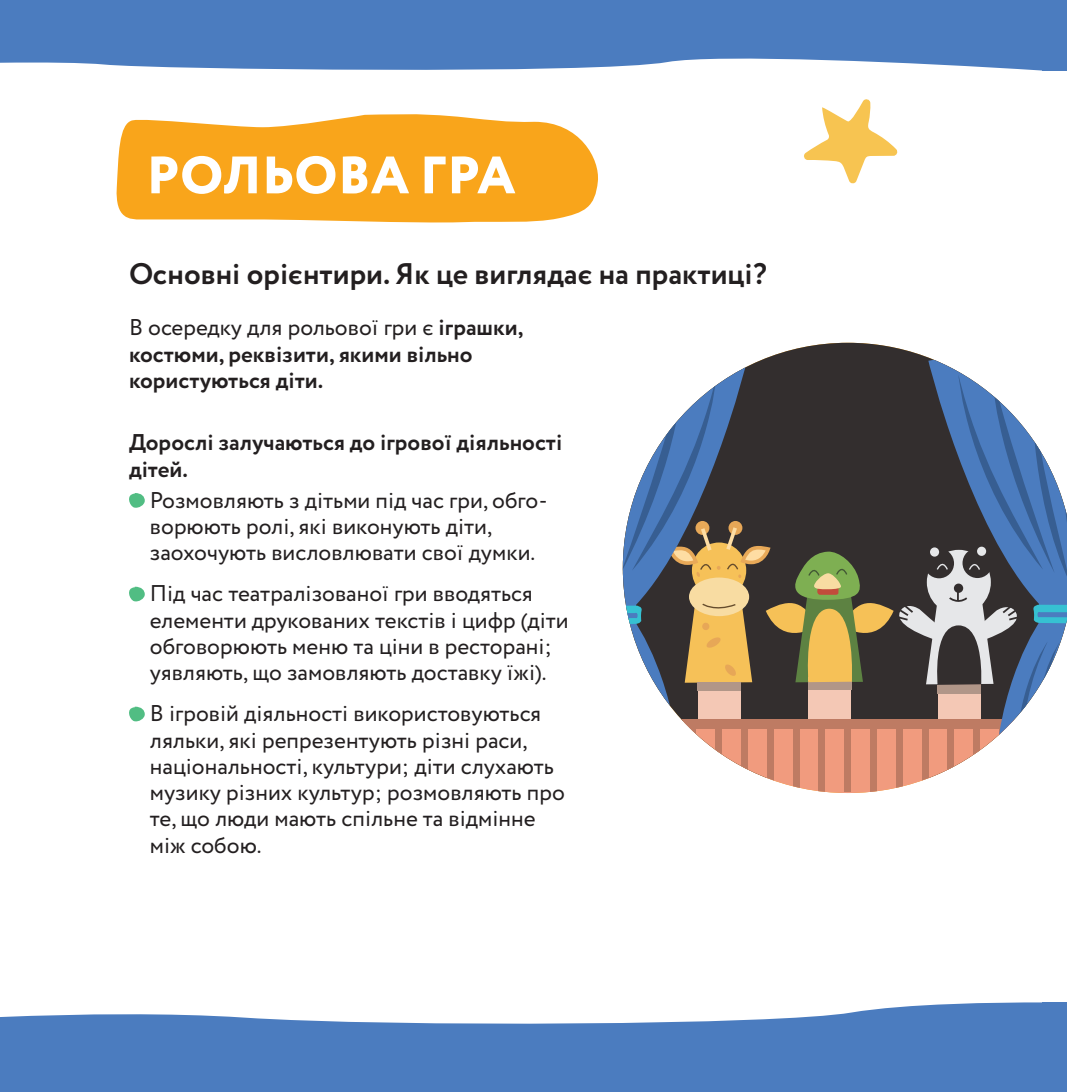
<style>
.page{position:relative;width:1067px;height:1092px;background:#fff}
.page>*{position:absolute;margin:0;border:0;box-sizing:border-box;transform-origin:0 0}
.t1{font:800 52.5px "Circe";letter-spacing:.01em;color:#fff}
.t2{font:700 29.75px "Circe";color:#231f20}
.t3{font:22.75px/26.2px "Circe";color:#231f20}
.t4{font:700 22.75px/26.2px "Circe";color:#231f20}
.s1{font-weight:400}
</style>
<div class="page">
<svg style="left:0;top:45px;width:1042px;height:26px;fill:#4b7cbf"></svg>
<svg style="left:0;top:1002px;width:1042px;height:64px;fill:#4b7cbf"></svg>
<svg style="left:129px;top:493px;width:16px;height:15px"></svg>
<svg style="left:129px;top:586px;width:16px;height:16px"></svg>
<svg style="left:129px;top:706px;width:16px;height:16px"></svg>
<svg style="left:116px;top:114px;width:482px;height:109px;background:#f9ae34"></svg>
<svg style="left:746px;top:343px;width:182px;height:25px;fill:#332e2e"></svg>
<svg style="left:764px;top:777px;width:157px;height:16px;fill:#f19b7e"></svg>
<svg style="left:766px;top:777px;width:7px;height:14px"></svg>
<svg style="left:792px;top:777px;width:7px;height:14px"></svg>
<div style="left:818px;top:725px;width:7px;height:66px;background:#be7b63"></div>
<div style="left:844px;top:725px;width:7px;height:66px;background:#be7b63"></div>
<div style="left:870px;top:725px;width:7px;height:66px;background:#be7b63"></div>
<svg style="left:895px;top:777px;width:7px;height:14px"></svg>
<svg style="left:921px;top:777px;width:7px;height:4px"></svg>
<svg style="left:623px;top:368px;width:444px;height:409px"></svg>
<svg style="left:804px;top:99px;width:93px;height:84px"></svg>
<div style="left:0;top:0;width:1067px;height:45px;background:#4b7cbf"></div>
<div style="left:0;top:1066px;width:1067px;height:25px;background:#4b7cbf"></div>
<div style="left:1042px;top:16px;width:25px;height:54px;background:#4b7cbf"></div>
<div style="left:1042px;top:1002px;width:25px;height:73px;background:#4b7cbf"></div>
<h1 class="t1" style="left:147px;top:140px;width:370px">Рольова гра</h1>
<h2 class="t2" style="left:129px;top:253px;width:639px">Основні орієнтири. Як це виглядає на практиці?</h2>
<p class="t4" style="left:129px;top:315px;width:396px"><span class="s1">В осередку для рольової гри є</span> іграшки, костюми, реквізити, якими вільно користуються діти.</p>
<p class="t4" style="left:129px;top:430px;width:435px">Дорослі залучаються до ігрової діяльності дітей.</p>
<p class="t3" style="left:150px;top:487px;width:396px">Розмовляють з дітьми під час гри, обго&shy;ворюють ролі, які виконують діти, заохочують висловлювати свої думки.</p>
<p class="t3" style="left:150px;top:581px;width:420px">Під час театралізованої гри вводяться елементи друкованих текстів і цифр (діти обговорюють меню та ціни в ресторані; уявляють, що замовляють доставку їжі).</p>
<p class="t3" style="left:150px;top:701px;width:416px">В ігровій діяльності використовуються ляльки, які репрезентують різні раси, національності, культури; діти слухають музику різних культур; розмовляють про те, що люди мають спільне та відмінне між собою.</p>
</div>
